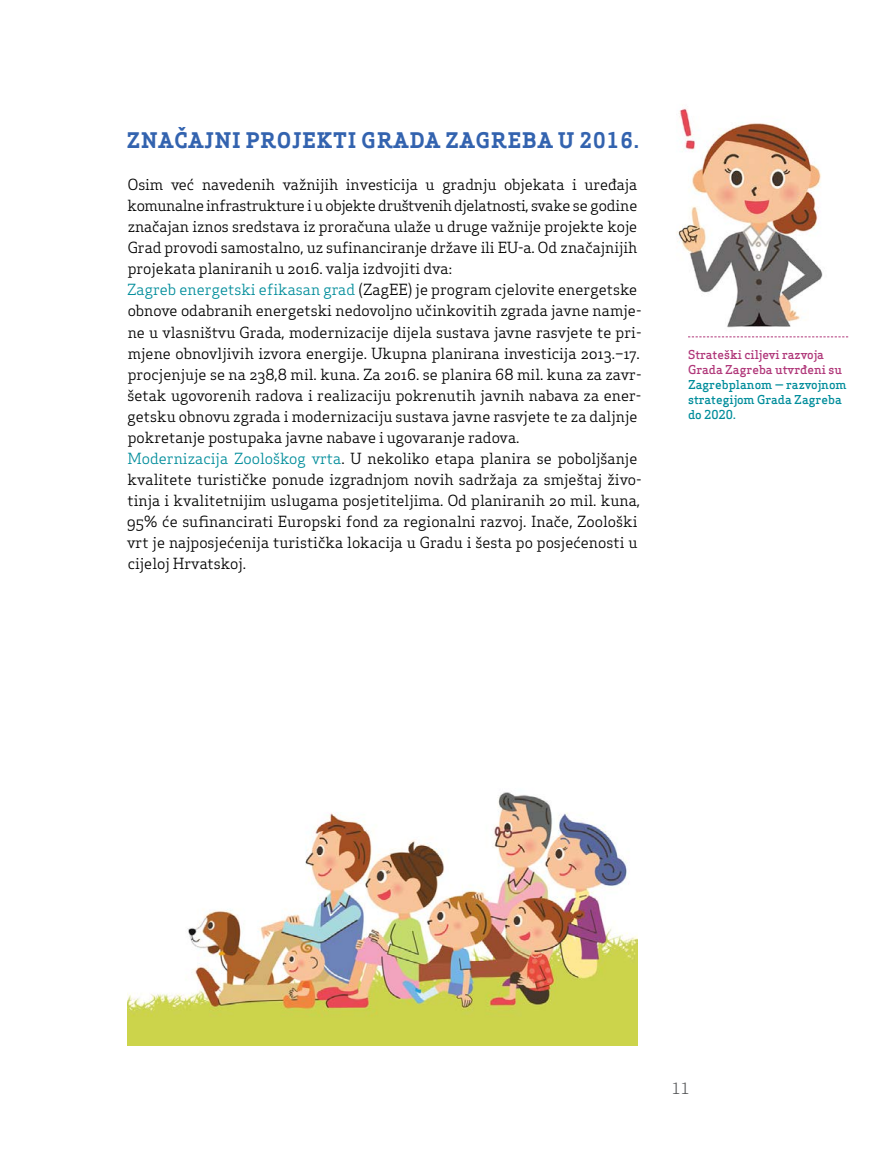
<style>
.page{position:relative;width:893px;height:1170px;background:#fff}
.page>*{position:absolute;margin:0;border:0;box-sizing:border-box;transform-origin:0 0}
.t1{font:700 21px "Apex Serif";letter-spacing:.05em;color:#3363af}
.t2{font:15px/21px "Apex Serif";color:#000}
.t3{font:15px "Apex Serif";color:#58595b}
.t4{font:500 12px/15px "Apex Serif";color:#008d9b}
.t5{font:500 12px/15px "Apex Serif";color:#b03779}
.s1{color:#008d9b}
</style>
<div class="page">
<img style="left:676px;top:108px;width:169px;height:230px">
<svg style="left:688px;top:336px;width:160px;height:1px"></svg>
<img style="left:128px;top:792px;width:510px;height:253px">
<h1 class="t1" style="left:127px;top:127px;width:47px">ZNAČAJ</h1>
<h1 class="t1" style="left:215px;top:127px;width:61px">NI PROJE</h1>
<h1 class="t1" style="left:317px;top:127px;width:77px">KTI GRADA</h1>
<h1 class="t1" style="left:445px;top:127px;width:195px">ZAGREBA U 2016.</h1>
<p class="t2" style="left:127px;top:174px;width:516px">Osim već navedenih važnijih investicija u gradnju objekata i uređaja komunalne infrastrukture i u objekte društvenih djelatnosti, svake se godine značajan iznos sredstava iz proračuna ulaže u druge važnije projekte koje Grad provodi samostalno, uz sufinanciranje države ili EU-a. Od značajnijih projekata planiranih u 2016. valja izdvojiti dva:<br><span class="s1">Zagreb energetski efikasan grad</span> (ZagEE) je program cjelovite energetske obnove odabranih energetski nedovoljno učinkovitih zgrada javne namje&shy;ne u vlasništvu Grada, modernizacije dijela sustava javne rasvjete te pri&shy;mjene obnovljivih izvora energije. Ukupna planirana investicija 2013.–17. procjenjuje se na 238,8 mil. kuna. Za 2016. se planira 68 mil. kuna za zavr&shy;šetak ugovorenih radova i realizaciju pokrenutih javnih nabava za ener&shy;getsku obnovu zgrada i modernizaciju sustava javne rasvjete te za daljnje pokretanje postupaka javne nabave i ugovaranje radova.<br><span class="s1">Modernizacija Zoološkog vrta</span>. U nekoliko etapa planira se poboljšanje kvalitete turističke ponude izgradnjom novih sadržaja za smještaj živo&shy;tinja i kvalitetnijim uslugama posjetiteljima. Od planiranih 20 mil. kuna, 95% će sufinancirati Europski fond za regionalni razvoj. Inače, Zoološki vrt je najposjećenija turistička lokacija u Gradu i šesta po posjećenosti u cijeloj Hrvatskoj.</p>
<p class="t5" style="left:688px;top:346px;width:156px">Strateški ciljevi razvoja<br>Grada Zagreba utvrđeni su</p>
<p class="t4" style="left:688px;top:376px;width:160px">Zagrebplanom — razvojnom strategijom Grada Zagreba do 2020.</p>
<p class="t3" style="left:672px;top:1078px;width:19px">11</p>
</div>
